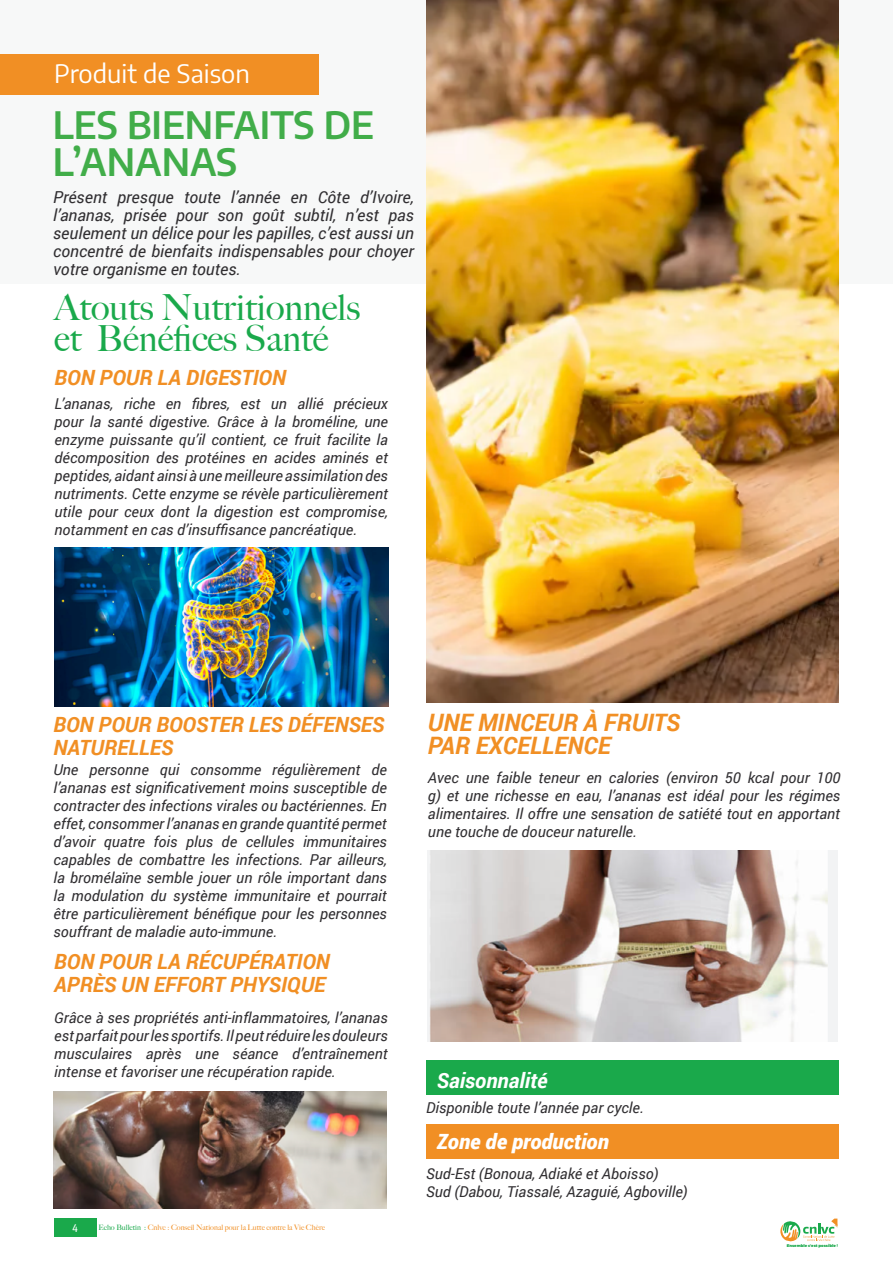
<style>
.page{position:relative;width:893px;height:1263px;background:#fff}
.page>*{position:absolute;margin:0;border:0;box-sizing:border-box;transform-origin:0 0}
.t1{font:100 condensed 37.5px/37.5px "Encode Sans";color:#41ad49}
.t2{font:500 36px/31.5px "Big Caslon";color:#1aa94b}
.t3{font:25.5px "Encode Sans";color:#fff}
.t4{font:italic 700 24px/22.5px "Roboto";color:#f18f24}
.t5{font:italic 700 21px/22.5px "Roboto";color:#f18f24}
.t6{font:italic 900 21px "Roboto";color:#fff}
.t7{font:italic 700 21px "Roboto";color:#fff}
.t8{font:italic 16.5px/18px "Roboto";color:#312f32;text-align:justify}
.t9{font:italic 15px/18px "Roboto";color:#312f32;text-align:justify}
.t10{font:500 10.5px "Encode Sans Compressed";color:#fff}
.t11{font:500 7.5px "Big Caslon";color:#f18f24}
.t12{font:900 3.9px "Montserrat";color:#1aa94b}
.s1{color:#1aa94b}
</style>
<div class="page">
<div style="left:54px;top:1218px;width:42px;height:19px;background:#1aa94b"></div>
<svg style="left:780px;top:1218px;width:57px;height:24px"></svg>
<div style="left:426px;top:1060px;width:413px;height:34px;background:#1aa94b"></div>
<div style="left:426px;top:1124px;width:413px;height:35px;background:#f18f24"></div>
<div style="left:0;top:0;width:893px;height:283px;background:#f7f8f8"></div>
<div style="left:0;top:54px;width:319px;height:40px;background:#f18f24"></div>
<img style="left:427px;top:0;width:412px;height:702px">
<img style="left:54px;top:548px;width:334px;height:158px">
<img style="left:428px;top:851px;width:410px;height:191px">
<img style="left:53px;top:1091px;width:333px;height:118px">
<h3 class="t3" style="left:54px;top:56px;width:197px">Produit de Saison</h3>
<h1 class="t1" style="left:53px;top:104px;width:323px">LES BIENFAITS DE<br>L’ANANAS</h1>
<p class="t8" style="left:53px;top:187px;width:362px">Présent presque toute l’année en Côte d’Ivoire, l’ananas, prisée pour son goût subtil, n’est pas seulement un délice pour les papilles, c’est aussi un concentré de bienfaits indispensables pour choyer votre organisme en toutes.</p>
<h2 class="t2" style="left:54px;top:290px;width:308px">Atouts Nutritionnels et Bénéfices Santé</h2>
<h3 class="t5" style="left:54px;top:365px;width:233px">BON POUR LA DIGESTION</h3>
<p class="t9" style="left:54px;top:394px;width:335px">L’ananas, riche en fibres, est un allié précieux pour la santé digestive. Grâce à la broméline, une enzyme puissante qu’il contient, ce fruit facilite la décomposition des protéines en acides aminés et peptides, aidant ainsi à une meilleure assimilation des nutriments. Cette enzyme se révèle particulièrement utile pour ceux dont la digestion est compromise, notamment en cas d’insuffisance pancréatique.</p>
<h3 class="t5" style="left:53px;top:713px;width:332px">BON POUR BOOSTER LES DÉFENSES<br>NATURELLES</h3>
<p class="t9" style="left:53px;top:760px;width:335px">Une personne qui consomme régulièrement de l’ananas est significativement moins susceptible de contracter des infections virales ou bactériennes. En effet, consommer l’ananas en grande quantité permet d’avoir quatre fois plus de cellules immunitaires capables de combattre les infections. Par ailleurs, la bromélaïne semble jouer un rôle important dans la modulation du système immunitaire et pourrait être particulièrement bénéfique pour les personnes souffrant de maladie auto-immune.</p>
<h3 class="t5" style="left:54px;top:950px;width:277px">BON POUR LA RÉCUPÉRATION<br>APRÈS UN EFFORT PHYSIQUE</h3>
<p class="t9" style="left:54px;top:1008px;width:335px">Grâce à ses propriétés anti-inflammatoires, l’ananas est parfait pour les sportifs. Il peut réduire les douleurs musculaires après une séance d’entraînement intense et favoriser une récupération rapide.</p>
<p class="t10" style="left:72px;top:1221px;width:7px">4</p>
<p class="t11" style="left:98px;top:1221px;width:228px"><span class="s1">Echo Bulletin :</span> Cnlvc : Conseil National pour la Lutte contre la Vie Chère</p>
<h3 class="t4" style="left:428px;top:711px;width:254px">UNE MINCEUR À FRUITS<br>PAR EXCELLENCE</h3>
<p class="t9" style="left:428px;top:768px;width:414px">Avec une faible teneur en calories (environ 50 kcal pour 100 g) et une richesse en eau, l’ananas est idéal pour les régimes alimentaires. Il offre une sensation de satiété tout en apportant une touche de douceur naturelle.</p>
<h3 class="t7" style="left:437px;top:1066px;width:112px">Saisonnalité</h3>
<p class="t9" style="left:426px;top:1098px;width:219px">Disponible toute l’année par cycle.</p>
<h3 class="t6" style="left:437px;top:1127px;width:173px">Zone de production</h3>
<p class="t9" style="left:426px;top:1164px;width:263px">Sud-Est (Bonoua, Adiaké et Aboisso)<br>Sud (Dabou, Tiassalé, Azaguié, Agboville)</p>
<p class="t12" style="left:787px;top:1243px;width:53px">Ensemble c’est possible !</p>
</div>
